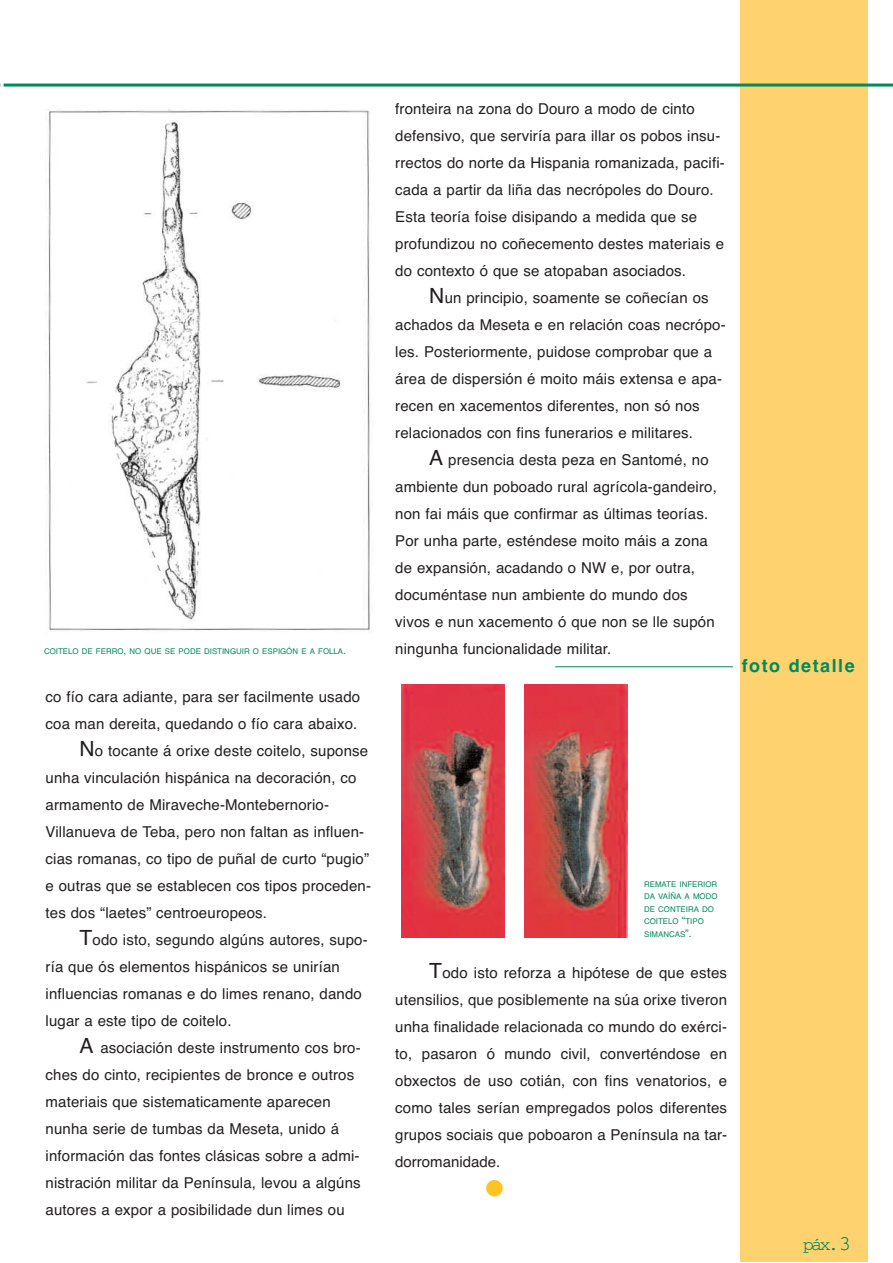
<style>
.page{position:relative;width:893px;height:1263px;background:#fff}
.page>*{position:absolute;margin:0;border:0;box-sizing:border-box;transform-origin:0 0}
.t1{font:700 18px "Helvetica";letter-spacing:.085em;color:#008a5e}
.t2{font:18px "Courier";color:#008a5e}
.t3{font:15px/27px "Helvetica";letter-spacing:.01em;color:#231f20}
.t4{font:7.8px/12.6px "Helvetica";color:#008a5e}
.s1{font-size:10.5px}
.s2{font-size:21px}
</style>
<div class="page">
<img style="left:48px;top:109px;width:322px;height:524px">
<div style="left:740px;top:0;width:127px;height:1261px;background:#fed36f"></div>
<hr style="left:555px;top:666px;width:178px;height:1px;background:#008a5e">
<img style="left:401px;top:684px;width:103px;height:253px">
<img style="left:524px;top:685px;width:104px;height:252px">
<div style="left:486px;top:1180px;width:17px;height:16px;background:#fec422;border-radius:50%"></div>
<hr style="left:4px;top:84px;width:889px;height:3px;background:#008a5e">
<p class="t4" style="left:44px;top:645px;width:304px">COITELO DE FERRO<span class="s1">,</span> NO QUE SE PODE DISTINGUIR O ESPIGÓN E A FOLLA<span class="s1">.</span></p>
<p class="t3" style="left:46px;top:683px;width:316px">co fío cara adiante, para ser facilmente usado</p>
<p class="t3" style="left:46px;top:710px;width:313px">coa man dereita, quedando o fío cara abaixo.</p>
<p class="t3" style="left:80px;top:737px;width:290px"><span class="s2">N</span>o tocante á orixe deste coitelo, suponse</p>
<p class="t3" style="left:46px;top:764px;width:313px">unha vinculación hispánica na decoración, co</p>
<p class="t3" style="left:46px;top:791px;width:285px">armamento de Miraveche-Montebernorio-</p>
<p class="t3" style="left:46px;top:818px;width:320px">Villanueva de Teba, pero non faltan as influen-</p>
<p class="t3" style="left:46px;top:845px;width:325px">cias romanas, co tipo de puñal de curto “pugio”</p>
<p class="t3" style="left:46px;top:872px;width:327px">e outras que se establecen cos tipos proceden-</p>
<p class="t3" style="left:46px;top:899px;width:223px">tes dos “laetes” centroeuropeos.</p>
<p class="t3" style="left:80px;top:926px;width:290px"><span class="s2">T</span>odo isto, segundo algúns autores, supo-</p>
<p class="t3" style="left:46px;top:953px;width:296px">ría que ós elementos hispánicos se unirían</p>
<p class="t3" style="left:46px;top:980px;width:318px">influencias romanas e do limes renano, dando</p>
<p class="t3" style="left:46px;top:1007px;width:187px">lugar a este tipo de coitelo.</p>
<p class="t3" style="left:80px;top:1034px;width:283px"><span class="s2">A</span> asociación deste instrumento cos bro-</p>
<p class="t3" style="left:46px;top:1061px;width:310px">ches do cinto, recipientes de bronce e outros</p>
<p class="t3" style="left:46px;top:1088px;width:287px">materiais que sistematicamente aparecen</p>
<p class="t3" style="left:46px;top:1115px;width:295px">nunha serie de tumbas da Meseta, unido á</p>
<p class="t3" style="left:46px;top:1142px;width:316px">información das fontes clásicas sobre a admi-</p>
<p class="t3" style="left:46px;top:1169px;width:317px">nistración militar da Península, levou a algúns</p>
<p class="t3" style="left:46px;top:1196px;width:301px">autores a expor a posibilidade dun limes ou</p>
<p class="t3" style="left:395px;top:95px;width:331px">fronteira na zona do Douro a modo de cinto defensivo, que serviría para illar os pobos insu&shy;rrectos do norte da Hispania romanizada, pacifi&shy;cada a partir da liña das necrópoles do Douro.<br>Esta teoría foise disipando a medida que se profundizou no coñecemento destes materiais e do contexto ó que se atopaban asociados.</p>
<p class="t3" style="left:395px;top:284px;width:332px;text-indent:34px"><span class="s2">N</span>un principio, soamente se coñecían os achados da Meseta e en relación coas necrópo&shy;les. Posteriormente, puidose comprobar que a área de dispersión é moito máis extensa e apa&shy;recen en xacementos diferentes, non só nos relacionados con fins funerarios e militares.</p>
<p class="t3" style="left:395px;top:446px;width:323px;text-indent:34px"><span class="s2">A</span> presencia desta peza en Santomé, no ambiente dun poboado rural agrícola-gandeiro, non fai máis que confirmar as últimas teorías.<br>Por unha parte, esténdese moito máis a zona de expansión, acadando o NW e, por outra, documéntase nun ambiente do mundo dos vivos e nun xacemento ó que non se lle supón ningunha funcionalidade militar.</p>
<p class="t1" style="left:742px;top:655px;width:114px">foto detalle</p>
<p class="t4" style="left:644px;top:877px;width:75px">REMATE INFERIOR<br>DA VAÍÑA A MODO<br>DE CONTEIRA DO<br>COITELO <span class="s1">“</span>TIPO<br>SIMANCAS<span class="s1">”.</span></p>
<p class="t3" style="left:395px;top:959px;width:333px;text-align:justify;text-indent:34px"><span class="s2">T</span>odo isto reforza a hipótese de que estes utensilios, que posiblemente na súa orixe tiveron unha finalidade relacionada co mundo do exérci&shy;to, pasaron ó mundo civil, converténdose en obxectos de uso cotián, con fins venatorios, e como tales serían empregados polos diferentes grupos sociais que poboaron a Península na tar&shy;dorromanidade.</p>
<p class="t2" style="left:803px;top:1239px;width:50px">páx.<span class="s2">3</span></p>
</div>
